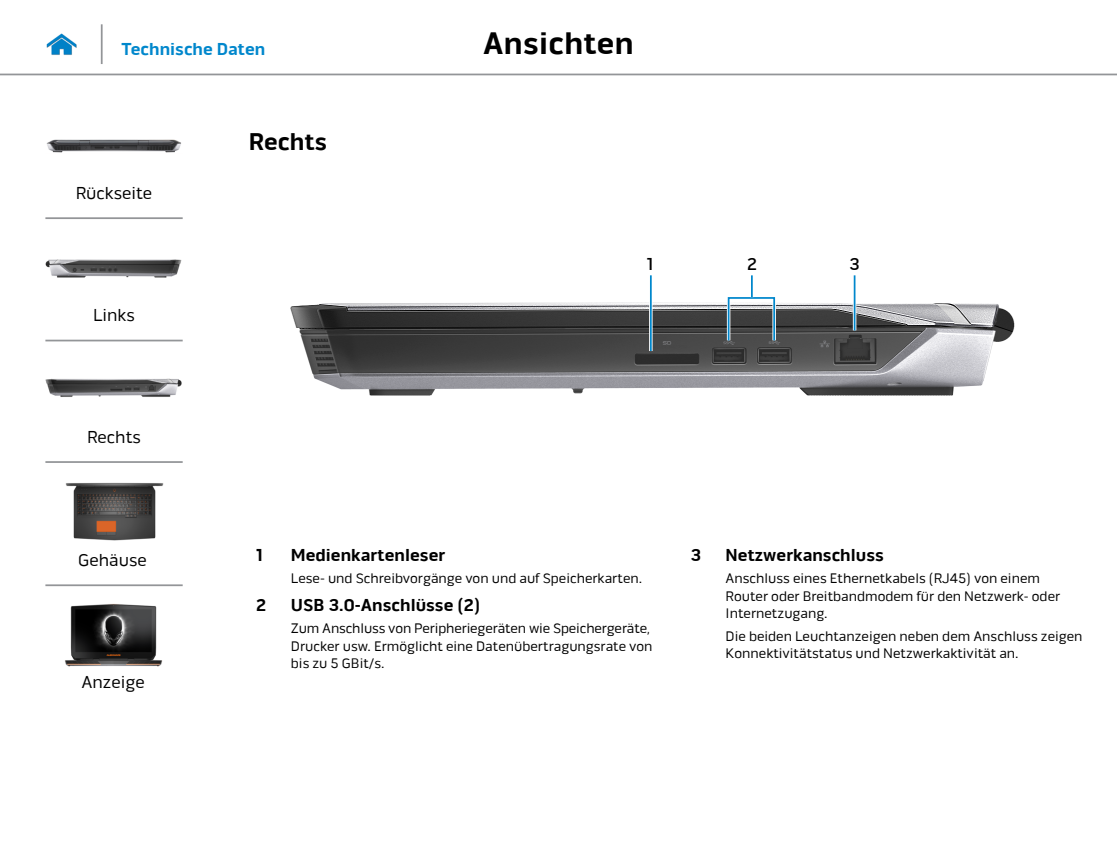
<style>
.page{position:relative;width:1117px;height:844px;background:#fff}
.page>*{position:absolute;margin:0;border:0;box-sizing:border-box;transform-origin:0 0}
.t1{font:700 31.5px "Pill Alt 600 mg";letter-spacing:.01em;color:#000}
.Head2{font:700 24.5px "Pill Alt 600 mg";color:#000}
.Callout_Head{font:700 17.5px "Pill Alt 600 mg";color:#000}
.t2{font:17.5px "Pill Alt 600 mg";color:#000}
.t3{font:700 17.5px "Pill Alt 600 mg";color:#0087cc}
.Callout-L{font:500 17.5px "Pill Alt 600 mg";color:#000}
.Callout_description{font:14px/17.5px "Pill Alt 600 mg";color:#000}
</style>
<div class="page">
<hr style="left:0;top:74px;width:1116px;height:1px;background:#939598">
<img style="left:46px;top:33px;width:31px;height:22px">
<img style="left:290px;top:297px;width:725px;height:99px">
<svg style="left:852px;top:275px;width:4px;height:55px"></svg>
<hr style="left:853px;top:275px;width:2px;height:55px;background:#0087cc">
<div style="left:726px;top:296px;width:49px;height:46px;border:4px solid #fff"></div>
<div style="left:727px;top:297px;width:47px;height:44px;border:2px solid #0087cc"></div>
<hr style="left:750px;top:275px;width:3px;height:22px;background:#fff">
<hr style="left:750px;top:275px;width:2px;height:22px;background:#0087cc">
<hr style="left:649px;top:275px;width:3px;height:76px;background:#fff">
<hr style="left:649px;top:275px;width:2px;height:76px;background:#0087cc">
<hr style="left:101px;top:24px;width:2px;height:40px;background:#939598">
<img style="left:46px;top:139px;width:135px;height:14px">
<img style="left:45px;top:259px;width:137px;height:19px">
<img style="left:45px;top:378px;width:137px;height:19px">
<img style="left:65px;top:482px;width:98px;height:58px">
<img style="left:65px;top:603px;width:98px;height:63px">
<hr style="left:45px;top:217px;width:138px;height:2px;background:#939598">
<hr style="left:45px;top:339px;width:138px;height:2px;background:#939598">
<hr style="left:45px;top:461px;width:138px;height:2px;background:#939598">
<hr style="left:45px;top:584px;width:138px;height:2px;background:#939598">
<p class="t3" style="left:122px;top:38px;width:145px">Technische Daten</p>
<h1 class="t1" style="left:483px;top:25px;width:152px">Ansichten</h1>
<p class="t2" style="left:76px;top:182px;width:78px">Rückseite</p>
<p class="t2" style="left:93px;top:305px;width:43px">Links</p>
<p class="t2" style="left:87px;top:427px;width:55px">Rechts</p>
<p class="t2" style="left:78px;top:549px;width:70px">Gehäuse</p>
<p class="t2" style="left:81px;top:672px;width:65px">Anzeige</p>
<p class="Head2" style="left:249px;top:127px;width:80px">Rechts</p>
<p class="Callout-L" style="left:646px;top:254px;width:8px">1</p>
<p class="Callout-L" style="left:747px;top:254px;width:11px">2</p>
<p class="Callout-L" style="left:849px;top:254px;width:12px">3</p>
<p class="Callout_Head" style="left:256px;top:544px;width:8px">1</p>
<p class="Callout_Head" style="left:291px;top:544px;width:156px">Medienkartenleser</p>
<p class="Callout_description" style="left:291px;top:569px;width:353px">Lese- und Schreibvorgänge von und auf Speicherkarten.</p>
<p class="Callout_Head" style="left:256px;top:594px;width:11px">2</p>
<p class="Callout_Head" style="left:291px;top:594px;width:191px">USB 3.0-Anschlüsse (2)</p>
<p class="Callout_description" style="left:291px;top:619px;width:363px">Zum Anschluss von Peripheriegeräten wie Speichergeräte,<br>Drucker usw. Ermöglicht eine Datenübertragungsrate von bis zu 5 GBit/s.</p>
<p class="Callout_Head" style="left:690px;top:544px;width:12px">3</p>
<p class="Callout_Head" style="left:725px;top:544px;width:160px">Netzwerkanschluss</p>
<p class="Callout_description" style="left:725px;top:569px;width:336px">Anschluss eines Ethernetkabels (RJ45) von einem<br>Router oder Breitbandmodem für den Netzwerk- oder<br>Internetzugang.</p>
<p class="Callout_description" style="left:725px;top:627px;width:358px">Die beiden Leuchtanzeigen neben dem Anschluss zeigen<br>Konnektivitätstatus und Netzwerkaktivität an.</p>
</div>
